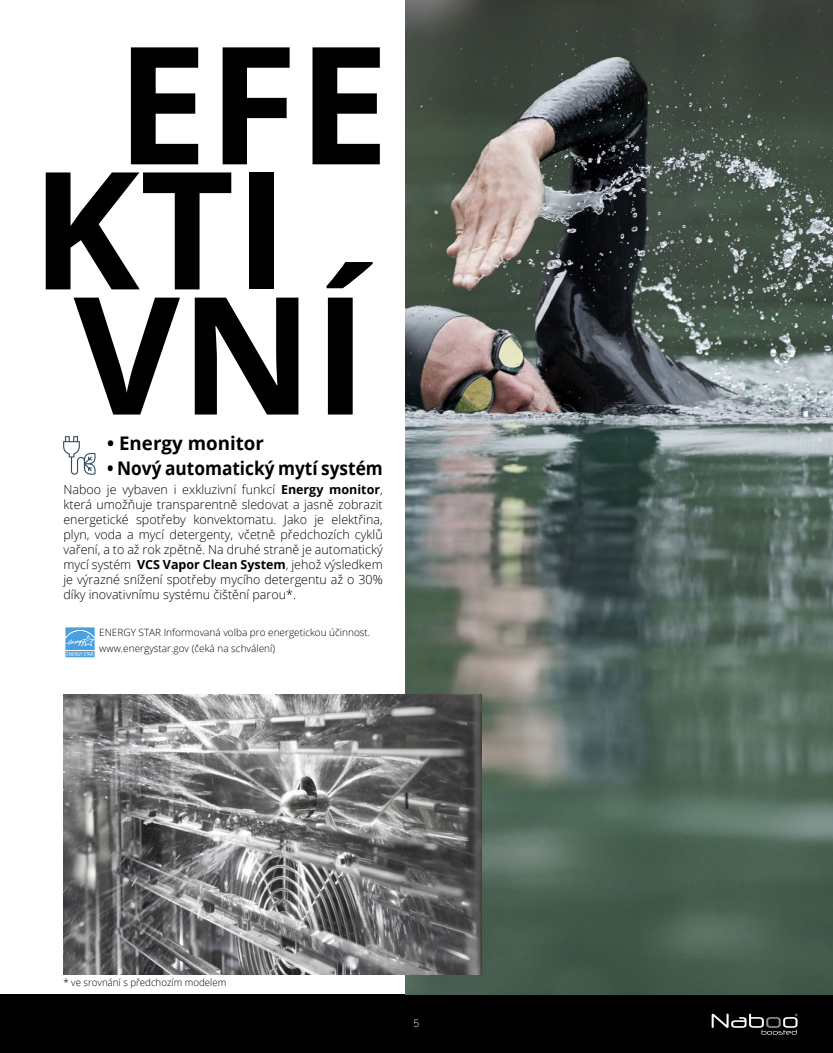
<style>
.page{position:relative;width:833px;height:1053px;background:#fff}
.page>*{position:absolute;margin:0;border:0;box-sizing:border-box;transform-origin:0 0}
.t1{font:700 163.75px/125px "Open Sans";color:#000}
.t2{font:700 18.75px "Open Sans";color:#000;scale:.92 1}
.t3{font:700 18.75px "Open Sans";color:#000}
.t4{font:300 12.5px/15px "Open Sans";color:#000;text-align:justify}
.t5{font:300 10px/15.5px "Open Sans";color:#000}
.t6{font:300 10px "Benton Sans";color:#fff}
.s1{font-weight:700}
</style>
<div class="page">
<div style="left:0;top:994px;width:833px;height:58px;background:#000"></div>
<svg style="left:711px;top:1013px;width:86px;height:21px"></svg>
<img style="left:406px;top:0;width:427px;height:994px">
<svg style="left:63px;top:436px;width:33px;height:38px"></svg>
<img style="left:63px;top:694px;width:418px;height:280px">
<svg style="left:65px;top:627px;width:30px;height:31px"></svg>
<h1 class="t1" style="left:31px;top:38px;width:360px;text-indent:85px">EFE<br>KTI<br>VNÍ</h1>
<h2 class="t3" style="left:107px;top:430px;width:158px">• Energy monitor</h2>
<h2 class="t2" style="left:107px;top:455px;width:301px">• Nový automatický mytí systém</h2>
<p class="t4" style="left:63px;top:481px;width:321px">Naboo je vybaven i exkluzivní funkcí <span class="s1">Energy monitor</span>, která umožňuje transparentně sledovat a jasně zobrazit energetické spotřeby konvektomatu. Jako je elektřina, plyn, voda a mycí detergenty, včetně předchozích cyklů vaření, a to až rok zpětně. Na druhé straně je automatický mycí systém <span class="s1">VCS Vapor Clean System</span>, jehož výsledkem je výrazné snížení spotřeby mycího detergentu až o 30% díky inovativnímu systému čištění parou*.</p>
<p class="t5" style="left:99px;top:624px;width:272px">ENERGY STAR Informovaná volba pro energetickou účinnost. www.energystar.gov (čeká na schválení)</p>
<p class="t5" style="left:63px;top:974px;width:164px">* ve srovnání s předchozím modelem</p>
<p class="t6" style="left:413px;top:1017px;width:7px">5</p>
</div>
